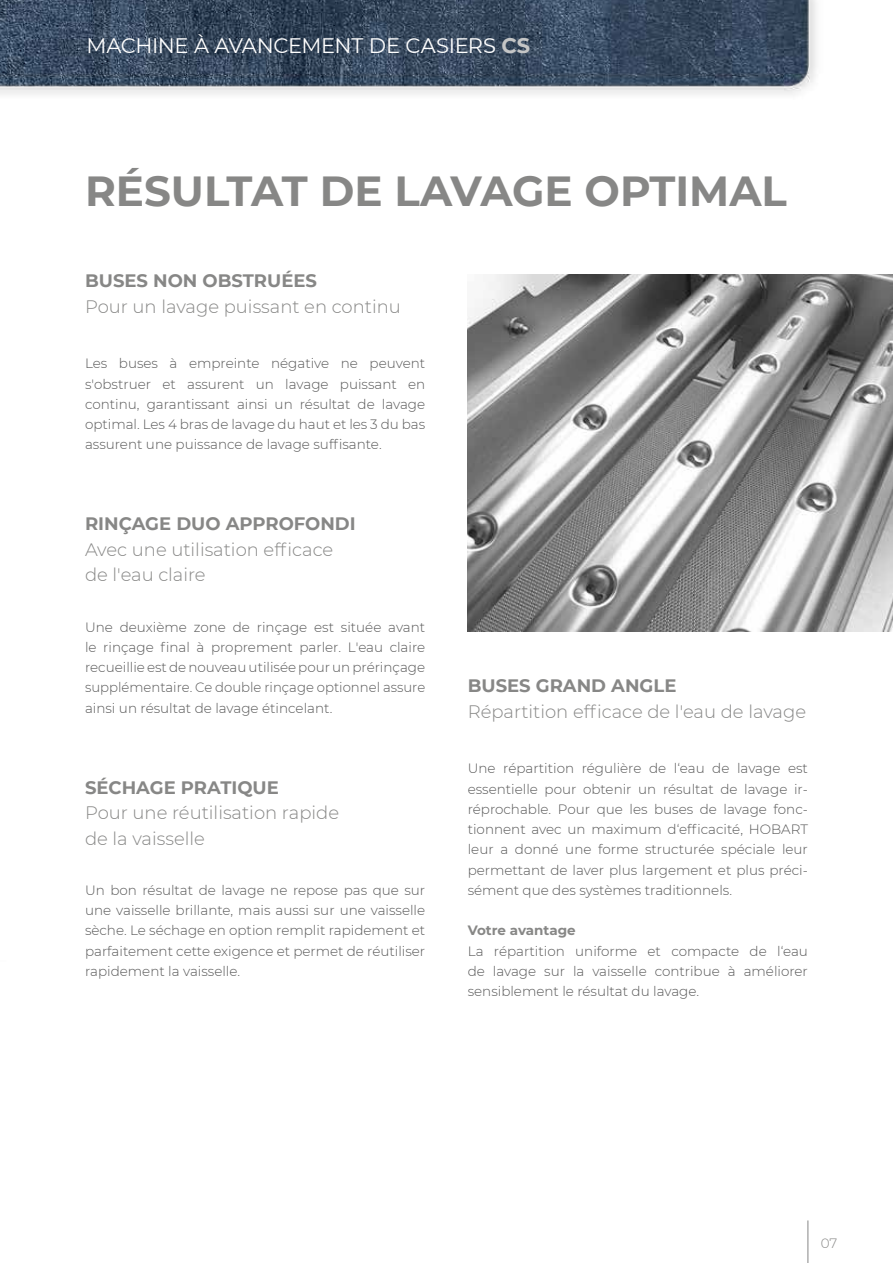
<style>
.page{position:relative;width:893px;height:1263px;background:#fff}
.page>*{position:absolute;margin:0;border:0;box-sizing:border-box;transform-origin:0 0}
.t1{font:700 42px "Montserrat";color:#878786}
.t2{font:21px "Montserrat";letter-spacing:-.02em;color:#fff}
.t3{font:300 18px/25.5px "Montserrat";color:#878786}
.t4{font:700 18px "Montserrat";color:#878786}
.t5{font:300 13.5px/20.2px "Montserrat";color:#565656;text-align:justify}
.t6{font:700 13.5px "Montserrat";color:#878786}
.t7{font:300 13.5px "Montserrat";color:#878786}
.s1{font-weight:700;color:#c5c6c6}
</style>
<div class="page">
<hr style="left:807px;top:1220px;width:1px;height:43px;background:#878786">
<img style="left:468px;top:275px;width:425px;height:357px">
<img style="left:0;top:0;width:816px;height:95px">
<h2 class="t2" style="left:86px;top:31px;width:445px">MACHINE À AVANCEMENT DE CASIERS <span class="s1">CS</span></h2>
<h1 class="t1" style="left:85px;top:161px;width:703px">RÉSULTAT DE LAVAGE OPTIMAL</h1>
<h3 class="t4" style="left:85px;top:268px;width:233px">BUSES NON OBSTRUÉES</h3>
<h3 class="t3" style="left:85px;top:293px;width:317px">Pour un lavage puissant en continu</h3>
<p class="t5" style="left:85px;top:353px;width:342px">Les buses à empreinte négative ne peuvent s'obstruer et assurent un lavage puissant en continu, garantissant ainsi un résultat de lavage optimal. Les 4 bras de lavage du haut et les 3 du bas assurent une puissance de lavage suffisante.</p>
<h3 class="t4" style="left:85px;top:511px;width:272px">RINÇAGE DUO APPROFONDI</h3>
<h3 class="t3" style="left:85px;top:536px;width:250px">Avec une utilisation efficace de l'eau claire</h3>
<p class="t5" style="left:85px;top:616px;width:342px">Une deuxième zone de rinçage est située avant le rinçage final à proprement parler. L'eau claire recueillie est de nouveau utilisée pour un prérinçage supplémentaire. Ce double rinçage optionnel assure ainsi un résultat de lavage étincelant.</p>
<h3 class="t4" style="left:85px;top:774px;width:195px">SÉCHAGE PRATIQUE</h3>
<h3 class="t3" style="left:85px;top:799px;width:256px">Pour une réutilisation rapide de la vaisselle</h3>
<p class="t5" style="left:85px;top:879px;width:342px">Un bon résultat de lavage ne repose pas que sur une vaisselle brillante, mais aussi sur une vaisselle sèche. Le séchage en option remplit rapidement et parfaitement cette exigence et permet de réutiliser rapidement la vaisselle.</p>
<h3 class="t4" style="left:468px;top:673px;width:210px">BUSES GRAND ANGLE</h3>
<h3 class="t3" style="left:468px;top:698px;width:340px">Répartition efficace de l'eau de lavage</h3>
<p class="t5" style="left:468px;top:758px;width:342px">Une répartition régulière de l‘eau de lavage est essentielle pour obtenir un résultat de lavage ir&shy;réprochable. Pour que les buses de lavage fonc&shy;tionnent avec un maximum d‘efficacité, HOBART leur a donné une forme structurée spéciale leur permettant de laver plus largement et plus préci&shy;sément que des systèmes traditionnels.</p>
<p class="t6" style="left:468px;top:921px;width:110px">Votre avantage</p>
<p class="t5" style="left:468px;top:940px;width:342px">La répartition uniforme et compacte de l‘eau de lavage sur la vaisselle contribue à améliorer sensiblement le résultat du lavage.</p>
<p class="t7" style="left:821px;top:1234px;width:18px">07</p>
</div>
